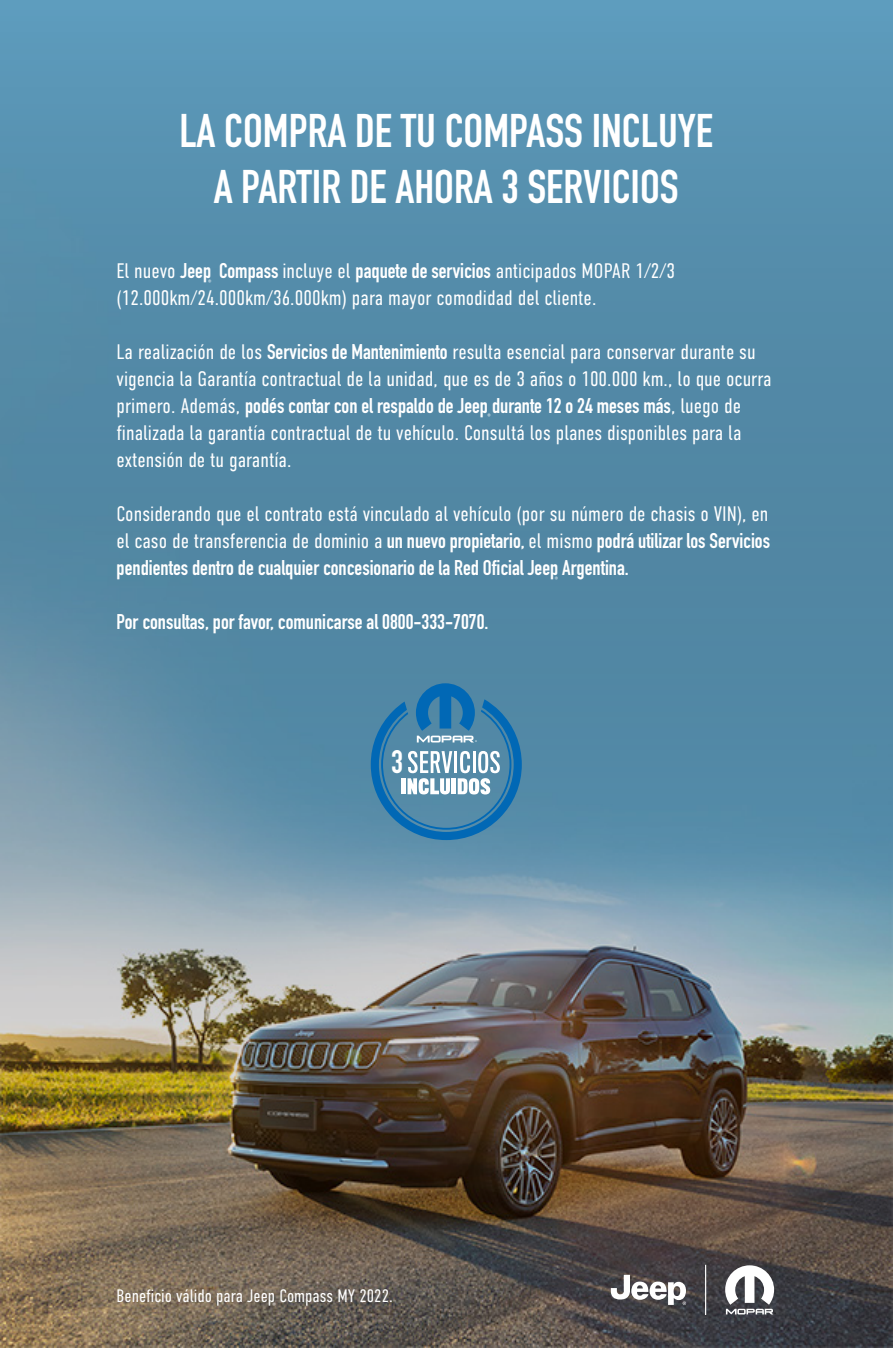
<style>
.page{position:relative;width:893px;height:1348px;background:#fff}
.page>*{position:absolute;margin:0;border:0;box-sizing:border-box;transform-origin:0 0}
.t1{font:700 46.5px/55.8px "DIN Condensed";color:#fff;text-align:center}
.t2{font:700 32.1px "DIN Condensed";color:#fff}
.t3{font:300 21px/27px "DIN Condensed";color:#fff}
.t4{font:700 21px "DIN Condensed";color:#fff}
.t5{font:300 18px "DIN Condensed";color:#fff}
.t6{font:300 4.8px "DIN Condensed";color:#fff}
.s1{font-weight:700}
</style>
<div class="page">
<img style="left:0;top:0;width:893px;height:1348px">
<svg style="left:371px;top:683px;width:151px;height:157px;background:#518db1"></svg>
<svg style="left:611px;top:1274px;width:75px;height:31px"></svg>
<svg style="left:725px;top:1265px;width:51px;height:49px"></svg>
<hr style="left:705px;top:1264px;width:1px;height:51px;background:#fff">
<h1 class="t1" style="left:179px;top:103px;width:535px">LA COMPRA DE TU COMPASS INCLUYE<br>A PARTIR DE AHORA 3 SERVICIOS</h1>
<p class="t3" style="left:117px;top:257px;width:560px">El nuevo <span class="s1">Jeep Compass</span> incluye el <span class="s1">paquete de servicios</span> anticipados MOPAR 1/2/3 (12.000km/24.000km/36.000km) para mayor comodidad del cliente.</p>
<p class="t3" style="left:117px;top:338px;width:656px">La realización de los <span class="s1">Servicios de Mantenimiento</span> resulta esencial para conservar durante su vigencia la Garantía contractual de la unidad, que es de 3 años o 100.000 km., lo que ocurra primero. Además, <span class="s1">podés contar con el respaldo de Jeep durante 12 o 24 meses más</span>, luego de finalizada la garantía contractual de tu vehículo. Consultá los planes disponibles para la extensión de tu garantía.</p>
<p class="t3" style="left:117px;top:500px;width:655px;text-align:justify">Considerando que el contrato está vinculado al vehículo (por su número de chasis o VIN), en el caso de transferencia de dominio a <span class="s1">un nuevo propietario,</span> el mismo <span class="s1">podrá utilizar los Servicios pendientes dentro de cualquier concesionario de la Red Oficial Jeep Argentina.</span></p>
<p class="t4" style="left:117px;top:607px;width:373px">Por consultas, por favor, comunicarse al 0800-333-7070.</p>
<p class="t6" style="left:208px;top:278px;width:5px">®</p>
<p class="t6" style="left:488px;top:412px;width:5px">®</p>
<p class="t6" style="left:555px;top:576px;width:5px">®</p>
<h2 class="t2" style="left:391px;top:740px;width:13px">3</h2>
<p class="t5" style="left:117px;top:1285px;width:278px">Beneficio válido para Jeep Compass MY 2022.</p>
<p class="t6" style="left:272px;top:1302px;width:5px">®</p>
</div>
